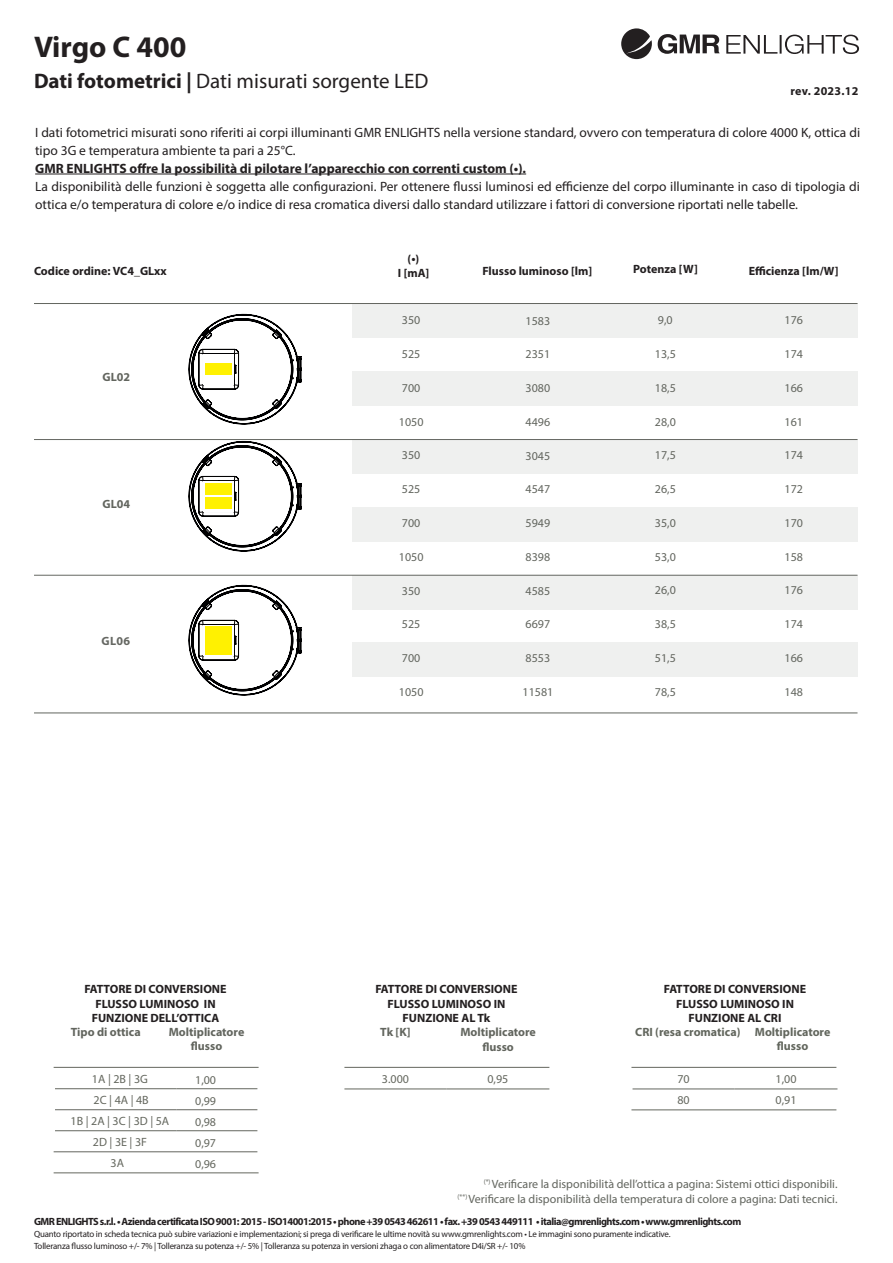
<style>
.page{position:relative;width:893px;height:1263px;background:#fff}
.page>*{position:absolute;margin:0;border:0;box-sizing:border-box;transform-origin:0 0}
.t1{font:700 30px "Myriad Pro";color:#231f20}
.t2{font:21px "Myriad Pro";color:#231f20}
.t3{font:13.5px/18px "Myriad Pro";color:#231f20}
.t4{font:700 13.5px "Myriad Pro";color:#231f20}
.t5{font:12px/14.4px "Myriad Pro";color:#62655e;text-align:right}
.t6{font:700 12px/14.4px "Myriad Pro";color:#231f20;text-align:center}
.t7{font:12px/21px "Myriad Pro";color:#64675e;text-align:center}
.t8{font:700 12px/14.4px "Myriad Pro";color:#62655e;text-align:center}
.t9{font:700 12px/14.1px "Myriad Pro";color:#62665d}
.t10{font:700 12px "Myriad Pro";letter-spacing:.02em;color:#231f20}
.t11{font:700 12px "Myriad Pro";color:#656762}
.t12{font:700 10.5px "Myriad Pro";letter-spacing:-.05em;color:#231f20}
.t13{font:9px/12px "Myriad Pro";letter-spacing:-.02em;color:#231f20}
.s1{font-weight:700}
.s2{font-weight:600;font-size:13.5px}
</style>
<div class="page">
<svg style="left:621px;top:28px;width:31px;height:31px"></svg>
<svg style="left:658px;top:34px;width:61px;height:20px"></svg>
<svg style="left:726px;top:35px;width:133px;height:19px"></svg>
<svg style="left:189px;top:314px;width:112px;height:110px"></svg>
<div style="left:204px;top:354px;width:30px;height:30px;background:#fff"></div>
<div style="left:205px;top:364px;width:27px;height:11px;background:#fff101"></div>
<svg style="left:189px;top:441px;width:112px;height:110px"></svg>
<svg style="left:204px;top:481px;width:30px;height:30px"></svg>
<div style="left:205px;top:484px;width:27px;height:11px;background:#fff101"></div>
<div style="left:205px;top:498px;width:27px;height:11px;background:#fff101"></div>
<svg style="left:189px;top:585px;width:112px;height:110px"></svg>
<div style="left:204px;top:625px;width:30px;height:30px;background:#fff"></div>
<div style="left:205px;top:626px;width:27px;height:22px;background:#fff101"></div>
<div style="left:205px;top:643px;width:27px;height:11px;background:#fff101"></div>
<hr style="left:34px;top:439px;width:823px;height:1px;background:#656762">
<hr style="left:34px;top:575px;width:823px;height:1px;background:#656762">
<hr style="left:34px;top:712px;width:823px;height:1px;background:#62655e">
<hr style="left:34px;top:303px;width:823px;height:1px;background:#62655e">
<div style="left:352px;top:371px;width:505px;height:35px;background:#eff0ef"></div>
<div style="left:352px;top:439px;width:505px;height:35px;background:#eff0ef"></div>
<div style="left:352px;top:507px;width:505px;height:34px;background:#eff0ef"></div>
<div style="left:352px;top:575px;width:505px;height:34px;background:#eff0ef"></div>
<div style="left:352px;top:303px;width:505px;height:35px;background:#eff0ef"></div>
<div style="left:352px;top:642px;width:505px;height:35px;background:#eff0ef"></div>
<hr style="left:344px;top:1088px;width:102px;height:1px;background:#64675e">
<hr style="left:446px;top:1088px;width:103px;height:1px;background:#64675e">
<hr style="left:632px;top:1089px;width:103px;height:1px;background:#64665f">
<hr style="left:735px;top:1089px;width:102px;height:1px;background:#64665f">
<hr style="left:344px;top:1067px;width:205px;height:1px;background:#64675e">
<hr style="left:631px;top:1067px;width:205px;height:1px;background:#64675e">
<hr style="left:631px;top:1109px;width:205px;height:1px;background:#64675e">
<hr style="left:55px;top:1109px;width:121px;height:1px;background:#64665f">
<hr style="left:176px;top:1109px;width:81px;height:1px;background:#64665f">
<hr style="left:55px;top:1130px;width:121px;height:1px;background:#64665f">
<hr style="left:176px;top:1130px;width:81px;height:1px;background:#64665f">
<hr style="left:55px;top:1088px;width:121px;height:1px;background:#64665f">
<hr style="left:176px;top:1088px;width:81px;height:1px;background:#64665f">
<hr style="left:54px;top:1067px;width:205px;height:1px;background:#64675e">
<hr style="left:54px;top:1172px;width:205px;height:1px;background:#64675e">
<hr style="left:54px;top:1151px;width:203px;height:1px;background:#64665f">
<hr style="left:35px;top:174px;width:491px;height:1px;background:#231f20">
<h1 class="t1" style="left:34px;top:27px;width:154px">Virgo C 400</h1>
<h2 class="t2" style="left:34px;top:68px;width:396px"><span class="s1">Dati fotometrici |</span> Dati misurati sorgente LED</h2>
<p class="t10" style="left:790px;top:83px;width:69px">rev. 2023.12</p>
<p class="t3" style="left:35px;top:123px;width:826px">I dati fotometrici misurati sono riferiti ai corpi illuminanti GMR ENLIGHTS nella versione standard, ovvero con temperatura di colore 4000 K, ottica di tipo 3G e temperatura ambiente ta pari a 25°C.</p>
<p class="t4" style="left:35px;top:159px;width:492px">GMR ENLIGHTS offre la possibilità di pilotare l’apparecchio con correnti custom (•).</p>
<p class="t3" style="left:35px;top:177px;width:826px">La disponibilità delle funzioni è soggetta alle configurazioni. Per ottenere flussi luminosi ed efficienze del corpo illuminante in caso di tipologia di ottica e/o temperatura di colore e/o indice di resa cromatica diversi dallo standard utilizzare i fattori di conversione riportati nelle tabelle.</p>
<p class="t6" style="left:34px;top:264px;width:134px">Codice ordine: VC4_GLxx</p>
<p class="t8" style="left:103px;top:369px;width:29px">GL02</p>
<p class="t8" style="left:103px;top:496px;width:29px">GL04</p>
<p class="t11" style="left:102px;top:633px;width:30px">GL06</p>
<p class="t6" style="left:398px;top:251px;width:33px">(<span class="s2">•</span>)<br>I [mA]</p>
<p class="t6" style="left:482px;top:263px;width:111px">Flusso luminoso [lm]</p>
<p class="t6" style="left:633px;top:262px;width:66px">Potenza [W]</p>
<p class="t6" style="left:749px;top:264px;width:91px">Efficienza [lm/W]</p>
<p class="t5" style="left:402px;top:313px;width:20px">350</p>
<p class="t5" style="left:402px;top:347px;width:20px">525</p>
<p class="t5" style="left:402px;top:381px;width:20px">700</p>
<p class="t5" style="left:399px;top:414px;width:26px">1050</p>
<p class="t5" style="left:402px;top:448px;width:20px">350</p>
<p class="t5" style="left:402px;top:482px;width:20px">525</p>
<p class="t5" style="left:402px;top:516px;width:20px">700</p>
<p class="t5" style="left:399px;top:549px;width:26px">1050</p>
<p class="t5" style="left:402px;top:583px;width:20px">350</p>
<p class="t5" style="left:402px;top:617px;width:20px">525</p>
<p class="t5" style="left:402px;top:651px;width:20px">700</p>
<p class="t5" style="left:399px;top:684px;width:26px">1050</p>
<p class="t5" style="left:526px;top:313px;width:26px">1583</p>
<p class="t5" style="left:526px;top:347px;width:26px">2351</p>
<p class="t5" style="left:526px;top:381px;width:26px">3080</p>
<p class="t5" style="left:526px;top:414px;width:26px">4496</p>
<p class="t5" style="left:526px;top:448px;width:26px">3045</p>
<p class="t5" style="left:526px;top:482px;width:26px">4547</p>
<p class="t5" style="left:526px;top:516px;width:26px">5949</p>
<p class="t5" style="left:526px;top:549px;width:26px">8398</p>
<p class="t5" style="left:526px;top:583px;width:26px">4585</p>
<p class="t5" style="left:526px;top:617px;width:26px">6697</p>
<p class="t5" style="left:526px;top:651px;width:26px">8553</p>
<p class="t5" style="left:522px;top:684px;width:32px">11581</p>
<p class="t5" style="left:658px;top:313px;width:16px">9,0</p>
<p class="t5" style="left:655px;top:347px;width:22px">13,5</p>
<p class="t5" style="left:655px;top:380px;width:22px">18,5</p>
<p class="t5" style="left:655px;top:414px;width:22px">28,0</p>
<p class="t5" style="left:655px;top:448px;width:22px">17,5</p>
<p class="t5" style="left:655px;top:482px;width:22px">26,5</p>
<p class="t5" style="left:655px;top:515px;width:22px">35,0</p>
<p class="t5" style="left:655px;top:549px;width:22px">53,0</p>
<p class="t5" style="left:655px;top:583px;width:22px">26,0</p>
<p class="t5" style="left:655px;top:617px;width:22px">38,5</p>
<p class="t5" style="left:655px;top:650px;width:22px">51,5</p>
<p class="t5" style="left:655px;top:684px;width:22px">78,5</p>
<p class="t5" style="left:784px;top:313px;width:20px">176</p>
<p class="t5" style="left:784px;top:347px;width:20px">174</p>
<p class="t5" style="left:784px;top:380px;width:20px">166</p>
<p class="t5" style="left:784px;top:414px;width:20px">161</p>
<p class="t5" style="left:784px;top:448px;width:20px">174</p>
<p class="t5" style="left:784px;top:482px;width:20px">172</p>
<p class="t5" style="left:784px;top:515px;width:20px">170</p>
<p class="t5" style="left:784px;top:549px;width:20px">158</p>
<p class="t5" style="left:784px;top:583px;width:20px">176</p>
<p class="t5" style="left:784px;top:617px;width:20px">174</p>
<p class="t5" style="left:784px;top:650px;width:20px">166</p>
<p class="t5" style="left:784px;top:684px;width:20px">148</p>
<p class="t6" style="left:84px;top:981px;width:144px">FATTORE DI CONVERSIONE<br>FLUSSO LUMINOSO IN<br>FUNZIONE DELL’OTTICA</p>
<p class="t8" style="left:71px;top:1024px;width:71px">Tipo di ottica</p>
<p class="t8" style="left:169px;top:1024px;width:77px">Moltiplicatore flusso</p>
<p class="t8" style="left:380px;top:1024px;width:32px">Tk [K]</p>
<p class="t8" style="left:460px;top:1024px;width:77px">Moltiplicatore flusso</p>
<p class="t9" style="left:777px;top:1025px;width:55px;text-indent:-142px">CRI (resa cromatica) Moltiplicatore flusso</p>
<p class="t6" style="left:375px;top:982px;width:144px">FATTORE DI CONVERSIONE<br>FLUSSO LUMINOSO IN<br>FUNZIONE AL Tk</p>
<p class="t6" style="left:664px;top:982px;width:144px">FATTORE DI CONVERSIONE<br>FLUSSO LUMINOSO IN<br>FUNZIONE AL CRI</p>
<p class="t7" style="left:71px;top:1068px;width:100px">1A | 2B | 3G<br>2C | 4A | 4B<br>1B | 2A | 3C | 3D | 5A<br>2D | 3E | 3F<br>3A</p>
<p class="t7" style="left:195px;top:1069px;width:22px;text-align:justify">1,00<br>0,99<br>0,98<br>0,97<br>0,96</p>
<p class="t7" style="left:382px;top:1068px;width:29px">3.000</p>
<p class="t7" style="left:487px;top:1068px;width:22px">0,95</p>
<p class="t7" style="left:677px;top:1068px;width:14px">70</p>
<p class="t7" style="left:775px;top:1068px;width:22px">1,00</p>
<p class="t7" style="left:677px;top:1089px;width:14px">80</p>
<p class="t7" style="left:775px;top:1089px;width:22px">0,91</p>
<p class="t5" style="left:458px;top:1177px;width:381px"><sup>(*)</sup> Verificare la disponibilità dell’ottica a pagina: Sistemi ottici disponibili.<br><sup>(**)</sup> Verificare la disponibilità della temperatura di colore a pagina: Dati tecnici.</p>
<p class="t12" style="left:34px;top:1215px;width:709px">GMR ENLIGHTS s.r.l. • Azienda certificata ISO 9001: 2015 - ISO14001:2015 • phone +39 0543 462611 • fax. +39 0543 449111 • italia@gmrenlights.com • www.gmrenlights.com</p>
<p class="t13" style="left:34px;top:1228px;width:638px">Quanto riportato in scheda tecnica può subire variazioni e implementazioni; si prega di verificare le ultime novità su www.gmrenlights.com • Le immagini sono puramente indicative.<br>Tolleranza flusso luminoso +/- 7% | Tolleranza su potenza +/- 5% | Tolleranza su potenza in versioni zhaga o con alimentatore D4i/SR +/- 10%</p>
</div>
